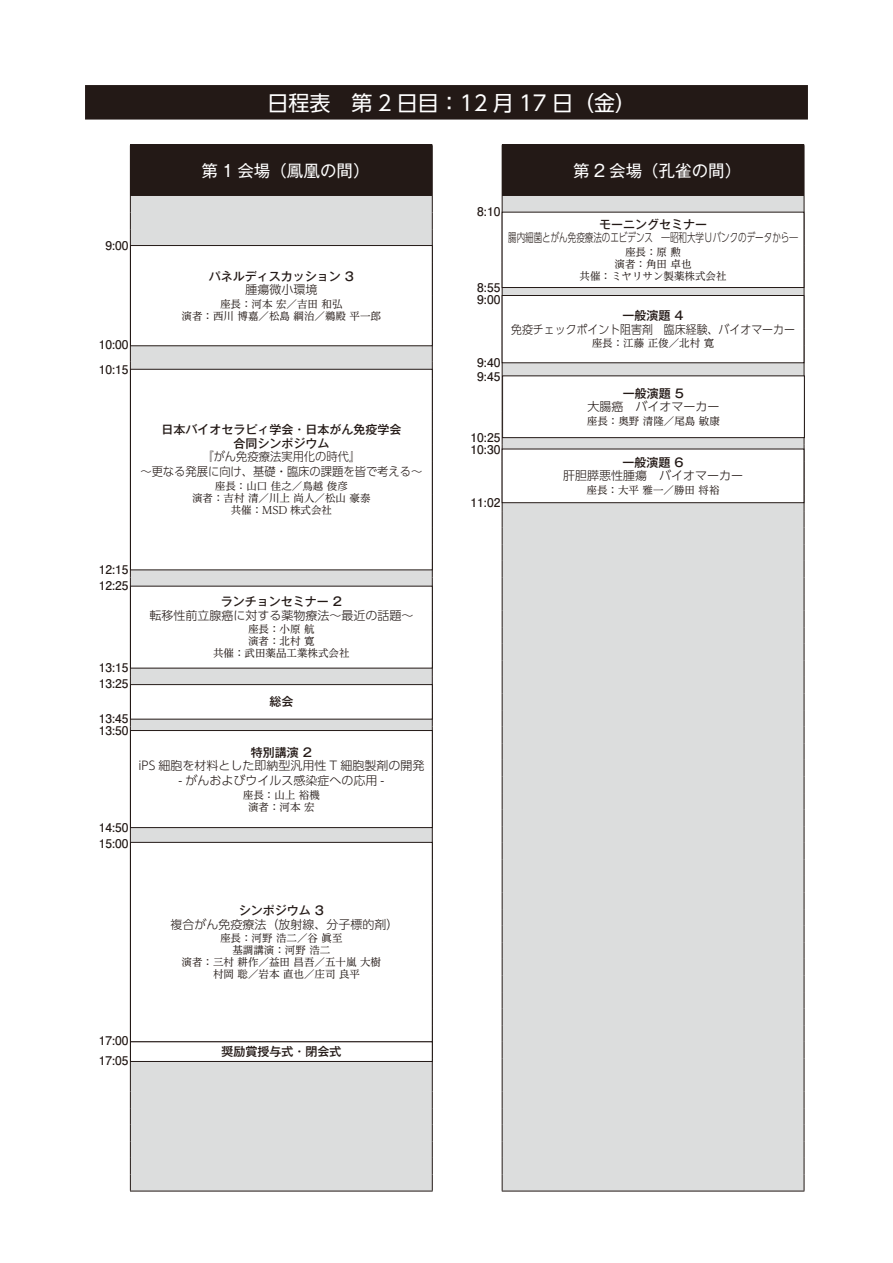
<style>
.page{position:relative;width:893px;height:1263px;background:#fff}
.page>*{position:absolute;margin:0;border:0;box-sizing:border-box;transform-origin:0 0}
.mae-obi{font:21px "UD Shin Go Pr 6 N";color:#fff}
.n-kaijyo{font:16.5px "Gothic MB101 Pr 6 N";color:#fff}
.n-tema{font:300 12px "UD Shin Go Pr 6 N";color:#231916}
.n_time{font:700 12px "Futo Go B101 Pr 6 N";color:#231916}
.n-section{font:500 12px "Gothic MB101 Pr 6 N";color:#231916}
.n-tema-2{font:300 12px/15px "UD Shin Go Pr 6 N";color:#231916;text-align:center;scale:.94 1}
.n-tema-3{font:300 12px "UD Shin Go Pr 6 N";color:#231916;scale:.71 1}
.n-tema-4{font:300 12px "UD Shin Go Pr 6 N";color:#231916;scale:.91 1}
.n-zacho{font:10.5px "UD Reimin Pr 6 N";color:#231916}
</style>
<div class="page">
<div style="left:130px;top:145px;width:302px;height:51px;background:#231916"></div>
<div style="left:131px;top:196px;width:301px;height:995px;background:#dcdddd"></div>
<svg style="left:130px;top:196px;width:1px;height:995px"></svg>
<svg style="left:432px;top:196px;width:1px;height:995px"></svg>
<hr style="left:130px;top:1191px;width:303px;height:1px;background:#231916">
<hr style="left:432px;top:145px;width:1px;height:51px;background:#231916">
<div style="left:502px;top:145px;width:302px;height:51px;background:#231916"></div>
<div style="left:503px;top:196px;width:301px;height:995px;background:#dcdddd"></div>
<svg style="left:502px;top:196px;width:1px;height:995px"></svg>
<svg style="left:804px;top:196px;width:1px;height:995px"></svg>
<hr style="left:502px;top:1191px;width:302px;height:1px;background:#231916">
<hr style="left:804px;top:145px;width:1px;height:51px;background:#231916">
<div style="left:85px;top:85px;width:723px;height:35px;background:#231916"></div>
<div style="left:130px;top:246px;width:302px;height:100px;background:#fff"></div>
<div style="left:130px;top:245px;width:303px;height:101px;border:1px solid #231916"></div>
<div style="left:130px;top:586px;width:302px;height:82px;background:#fff"></div>
<div style="left:130px;top:842px;width:302px;height:200px;background:#fff"></div>
<div style="left:130px;top:842px;width:303px;height:200px;border:1px solid #231916"></div>
<div style="left:130px;top:369px;width:302px;height:201px;background:#fff"></div>
<div style="left:130px;top:369px;width:303px;height:201px;border:1px solid #231916"></div>
<div style="left:130px;top:730px;width:302px;height:97px;background:#fff"></div>
<div style="left:130px;top:730px;width:303px;height:98px;border:1px solid #231916"></div>
<div style="left:130px;top:685px;width:302px;height:34px;background:#fff"></div>
<div style="left:130px;top:684px;width:303px;height:35px;border:1px solid #231916"></div>
<div style="left:130px;top:1042px;width:302px;height:19px;background:#fff"></div>
<div style="left:130px;top:1041px;width:303px;height:21px;border:1px solid #231916"></div>
<div style="left:502px;top:295px;width:302px;height:68px;background:#fff"></div>
<div style="left:502px;top:295px;width:302px;height:68px;border:1px solid #231916"></div>
<div style="left:502px;top:212px;width:302px;height:75px;background:#fff"></div>
<div style="left:502px;top:212px;width:302px;height:76px;border:1px solid #231916"></div>
<div style="left:503px;top:376px;width:301px;height:62px;background:#fff"></div>
<div style="left:502px;top:375px;width:303px;height:63px;border:1px solid #231916"></div>
<div style="left:502px;top:449px;width:302px;height:54px;background:#fff"></div>
<div style="left:502px;top:449px;width:302px;height:54px;border:1px solid #231916"></div>
<p class="mae-obi" style="left:267px;top:86px;width:370px">日程表　第 2 日目：12 月 17 日（金）</p>
<p class="n_time" style="left:105px;top:236px;width:25px">9:00</p>
<p class="n_time" style="left:99px;top:335px;width:31px">10:00</p>
<p class="n_time" style="left:99px;top:360px;width:31px">10:15</p>
<p class="n-kaijyo" style="left:201px;top:157px;width:170px">第 1 会場（鳳凰の間）</p>
<p class="n-kaijyo" style="left:573px;top:157px;width:170px">第 2 会場（孔雀の間）</p>
<p class="n-section" style="left:209px;top:266px;width:147px">パネルディスカッション 3</p>
<p class="n-tema" style="left:245px;top:280px;width:73px">腫瘍微小環境</p>
<p class="n-zacho" style="left:220px;top:295px;width:124px">座長：河本 宏／吉田 和弘</p>
<p class="n-zacho" style="left:182px;top:307px;width:201px">演者：西川 博嘉／松島 綱治／鵜殿 平一郎</p>
<p class="n-section" style="left:161px;top:420px;width:241px">日本バイオセラピィ学会・日本がん免疫学会</p>
<p class="n-section" style="left:233px;top:433px;width:97px">合同シンポジウム</p>
<p class="n-tema-2" style="left:140px;top:449px;width:302px">『がん免疫療法実用化の時代』<br>～更なる発展に向け、基礎・臨床の課題を皆で考える～</p>
<p class="n-zacho" style="left:215px;top:477px;width:134px">座長：山口 佳之／鳥越 俊彦</p>
<p class="n-zacho" style="left:192px;top:489px;width:180px">演者：吉村 清／川上 尚人／松山 豪泰</p>
<p class="n-zacho" style="left:231px;top:501px;width:103px">共催：MSD 株式会社</p>
<p class="n_time" style="left:477px;top:202px;width:25px">8:10</p>
<p class="n_time" style="left:477px;top:277px;width:25px">8:55</p>
<p class="n_time" style="left:477px;top:289px;width:25px">9:00</p>
<p class="n_time" style="left:477px;top:352px;width:25px">9:40</p>
<p class="n_time" style="left:477px;top:367px;width:25px">9:45</p>
<p class="n_time" style="left:471px;top:428px;width:31px">10:25</p>
<p class="n_time" style="left:471px;top:440px;width:31px">10:30</p>
<p class="n_time" style="left:471px;top:492px;width:31px">11:02</p>
<p class="n-section" style="left:599px;top:214px;width:109px">モーニングセミナー</p>
<p class="n-tema-3" style="left:508px;top:228px;width:409px">腸内細菌とがん免疫療法のエビデンス　―昭和大学Ｕバンクのデータから―</p>
<p class="n-zacho" style="left:625px;top:244px;width:57px">座長：原 勲</p>
<p class="n-zacho" style="left:614px;top:256px;width:78px">演者：角田 卓也</p>
<p class="n-zacho" style="left:579px;top:268px;width:148px">共催：ミヤリサン製薬株式会社</p>
<p class="n-section" style="left:622px;top:306px;width:63px">一般演題 4</p>
<p class="n-tema-4" style="left:511px;top:319px;width:313px">免疫チェックポイント阻害剤　臨床経験、バイオマーカー</p>
<p class="n-zacho" style="left:592px;top:335px;width:124px">座長：江藤 正俊／北村 寛</p>
<p class="n-section" style="left:623px;top:383px;width:63px">一般演題 5</p>
<p class="n-tema" style="left:587px;top:397px;width:133px">大腸癌　バイオマーカー</p>
<p class="n-zacho" style="left:587px;top:412px;width:134px">座長：奥野 清隆／尾島 敏康</p>
<p class="n-section" style="left:622px;top:452px;width:63px">一般演題 6</p>
<p class="n-tema" style="left:563px;top:466px;width:181px">肝胆膵悪性腫瘍　バイオマーカー</p>
<p class="n-zacho" style="left:586px;top:482px;width:134px">座長：大平 雅一／勝田 将裕</p>
<p class="n_time" style="left:99px;top:560px;width:31px">12:15</p>
<p class="n_time" style="left:99px;top:576px;width:31px">12:25</p>
<p class="n_time" style="left:99px;top:658px;width:31px">13:15</p>
<p class="n_time" style="left:99px;top:674px;width:31px">13:25</p>
<p class="n_time" style="left:99px;top:708px;width:31px">13:45</p>
<p class="n_time" style="left:99px;top:720px;width:31px">13:50</p>
<p class="n_time" style="left:99px;top:817px;width:31px">14:50</p>
<p class="n_time" style="left:99px;top:834px;width:31px">15:00</p>
<p class="n-section" style="left:221px;top:592px;width:123px">ランチョンセミナー 2</p>
<p class="n-tema" style="left:149px;top:605px;width:265px">転移性前立腺癌に対する薬物療法～最近の話題～</p>
<p class="n-zacho" style="left:248px;top:621px;width:68px">座長：小原 航</p>
<p class="n-zacho" style="left:248px;top:633px;width:68px">演者：北村 寛</p>
<p class="n-zacho" style="left:213px;top:645px;width:138px">共催：武田薬品工業株式会社</p>
<p class="n-section" style="left:269px;top:692px;width:25px">総会</p>
<p class="n-section" style="left:251px;top:742px;width:63px">特別講演 2</p>
<p class="n-tema" style="left:138px;top:756px;width:287px">iPS 細胞を材料とした即納型汎用性 T 細胞製剤の開発</p>
<p class="n-tema" style="left:179px;top:771px;width:207px">- がんおよびウイルス感染症への応用 -</p>
<p class="n-zacho" style="left:243px;top:786px;width:78px">座長：山上 裕機</p>
<p class="n-zacho" style="left:248px;top:798px;width:68px">演者：河本 宏</p>
<p class="n_time" style="left:99px;top:1031px;width:31px">17:00</p>
<p class="n_time" style="left:99px;top:1051px;width:31px">17:05</p>
<p class="n-section" style="left:239px;top:901px;width:87px">シンポジウム 3</p>
<p class="n-tema" style="left:170px;top:914px;width:229px">複合がん免疫療法（放射線、分子標的剤）</p>
<p class="n-zacho" style="left:220px;top:930px;width:124px">座長：河野 浩二／谷 眞至</p>
<p class="n-zacho" style="left:232px;top:942px;width:99px">基調講演：河野 浩二</p>
<p class="n-zacho" style="left:182px;top:954px;width:201px">演者：三村 耕作／益田 昌吾／五十嵐 大樹</p>
<p class="n-zacho" style="left:203px;top:966px;width:159px">　村岡 聡／岩本 直也／庄司 良平</p>
<p class="n-section" style="left:221px;top:1042px;width:121px">奨励賞授与式・閉会式</p>
</div>
